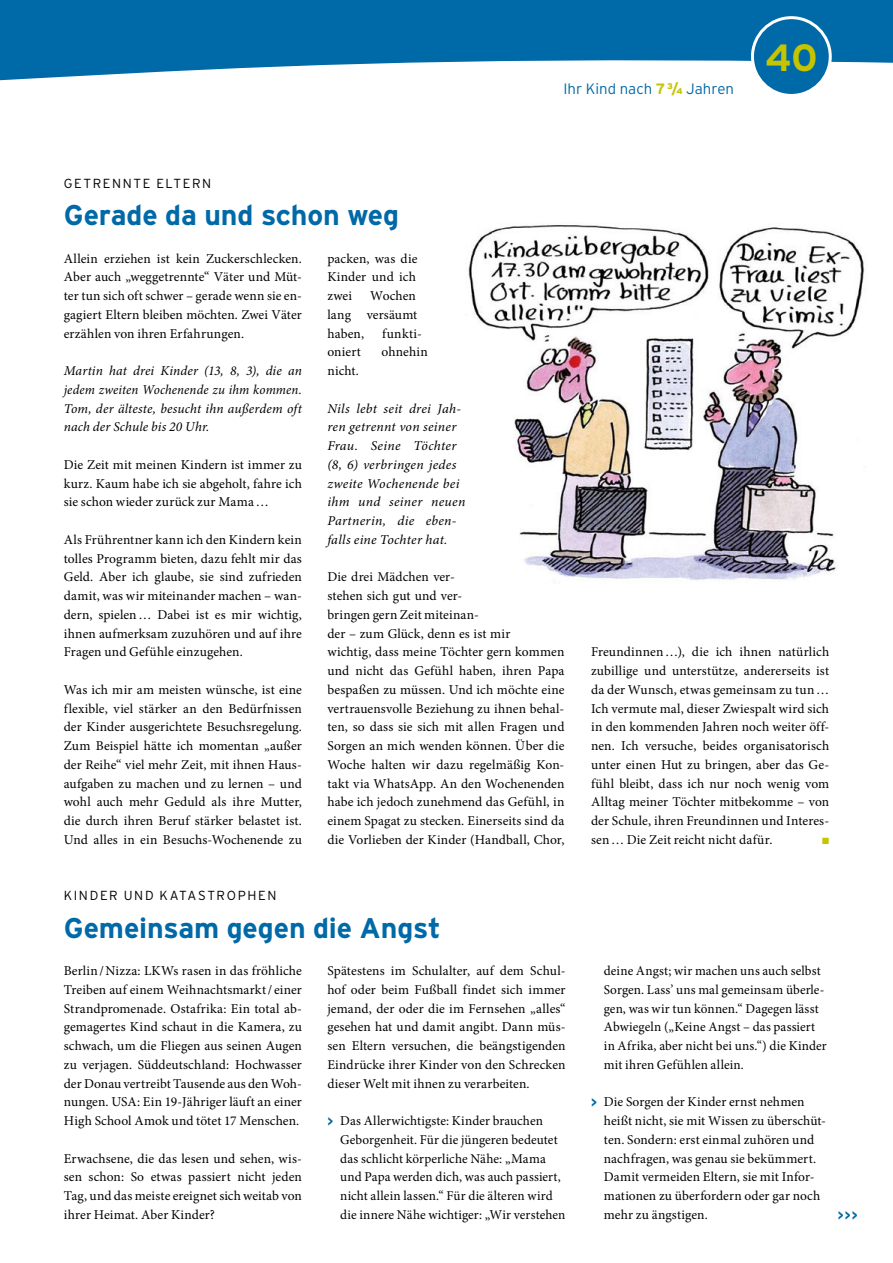
<style>
.page{position:relative;width:893px;height:1263px;background:#fff}
.page>*{position:absolute;margin:0;border:0;box-sizing:border-box;transform-origin:0 0}
.t1{font:700 37.95px "Interstate";color:#c5c400}
.t2{font:700 28.5px "Interstate";letter-spacing:-.005em;color:#0069a7}
.t3{font:300 15px "Interstate";letter-spacing:.005em;color:#0069a7}
.t4{font:13.5px/18.8px "Minion Pro";letter-spacing:.005em;color:#000;text-align:justify}
.t5{font:italic 13.5px/18.8px "Minion Pro";letter-spacing:.02em;color:#000;text-align:justify}
.t6{font:700 13.5px "Interstate";color:#0069a7}
.t7{font:300 13.2px "Interstate";letter-spacing:.12em;color:#000}
.t8{font:9px "Zapf Dingbats ITC";color:#c5c400}
.s1{font-weight:700;color:#c5c400}
.s2{font-weight:900;font-size:8.25px;color:#c5c400}
.s3{font-family:"Interstate";font-weight:700;color:#0069a7}
</style>
<div class="page">
<svg style="left:0;top:0;width:893px;height:81px;fill:#0069a7"></svg>
<div style="left:752px;top:18px;width:78px;height:77px;background:#0069a7;border-radius:50%"></div>
<div style="left:751px;top:16px;width:81px;height:81px;border:3px solid #fff;border-radius:50%"></div>
<img style="left:468px;top:225px;width:397px;height:356px">
<p class="t3" style="left:563px;top:80px;width:172px">Ihr Kind nach <span class="s1">7</span> <sup>3</sup><span class="s1">/</span><span class="s2">4</span> Jahren</p>
<h1 class="t1" style="left:765px;top:36px;width:54px">40</h1>
<p class="t7" style="left:64px;top:175px;width:149px">GETRENNTE ELTERN</p>
<h2 class="t2" style="left:64px;top:199px;width:337px">Gerade da und schon weg</h2>
<p class="t4" style="left:64px;top:249px;width:240px">Allein erziehen ist kein Zuckerschlecken.<br>Aber auch „weggetrennte“ Väter und Müt&shy;ter tun sich oft schwer – gerade wenn sie en&shy;gagiert Eltern bleiben möchten. Zwei Väter erzählen von ihren Erfahrungen.</p>
<p class="t5" style="left:64px;top:361px;width:240px">Martin hat drei Kinder (13, 8, 3), die an jedem zweiten Wochenende zu ihm kommen.<br>Tom, der älteste, besucht ihn außerdem oft nach der Schule bis 20 Uhr.</p>
<p class="t4" style="left:64px;top:455px;width:240px">Die Zeit mit meinen Kindern ist immer zu kurz. Kaum habe ich sie abgeholt, fahre ich sie schon wieder zurück zur Mama…</p>
<p class="t4" style="left:64px;top:530px;width:240px">Als Frührentner kann ich den Kindern kein tolles Programm bieten, dazu fehlt mir das Geld. Aber ich glaube, sie sind zufrieden damit, was wir miteinander machen – wan&shy;dern, spielen… Dabei ist es mir wichtig, ihnen aufmerksam zuzuhören und auf ihre Fragen und Gefühle einzugehen.</p>
<p class="t4" style="left:64px;top:680px;width:240px">Was ich mir am meisten wünsche, ist eine flexible, viel stärker an den Bedürfnissen der Kinder ausgerichtete Besuchsregelung.<br>Zum Beispiel hätte ich momentan „außer der Reihe“ viel mehr Zeit, mit ihnen Haus&shy;aufgaben zu machen und zu lernen – und wohl auch mehr Geduld als ihre Mutter, die durch ihren Beruf stärker belastet ist.<br>Und alles in ein Besuchs-Wochenende zu</p>
<p class="t4" style="left:327px;top:249px;width:92px">packen, was die Kinder und ich zwei</p>
<p class="t4" style="left:327px;top:286px;width:91px;text-indent:43px">Wochen lang versäumt haben,</p>
<p class="t4" style="left:382px;top:324px;width:41px">funkti-</p>
<p class="t4" style="left:327px;top:343px;width:35px">oniert</p>
<p class="t4" style="left:381px;top:343px;width:48px">ohnehin</p>
<p class="t4" style="left:327px;top:361px;width:33px">nicht.</p>
<p class="t5" style="left:327px;top:399px;width:140px;text-align:left">Nils lebt seit drei Jah&shy;ren getrennt von seiner<br>Frau. Seine Töchter (8, 6) verbringen jedes zweite Wochenende bei ihm und seiner neuen<br>Partnerin, die eben&shy;falls eine Tochter hat.</p>
<p class="t4" style="left:327px;top:568px;width:239px;text-align:left">Die drei Mädchen ver-<br>stehen sich gut und ver-<br>bringen gern Zeit miteinan-<br>der – zum Glück, denn es ist mir<br>wichtig, dass meine Töchter gern kommen und nicht das Gefühl haben, ihren Papa bespaßen zu müssen. Und ich möchte eine vertrauensvolle Beziehung zu ihnen behal&shy;ten, so dass sie sich mit allen Fragen und Sorgen an mich wenden können. Über die Woche halten wir dazu regelmäßig Kon&shy;takt via WhatsApp. An den Wochenenden habe ich jedoch zunehmend das Gefühl, in einem Spagat zu stecken. Einerseits sind da die Vorlieben der Kinder (Handball, Chor,</p>
<p class="t7" style="left:64px;top:888px;width:214px">KINDER UND KATASTROPHEN</p>
<h2 class="t2" style="left:64px;top:912px;width:378px">Gemeinsam gegen die Angst</h2>
<p class="t4" style="left:64px;top:961px;width:240px">Berlin/Nizza: LKWs rasen in das fröhliche Treiben auf einem Weihnachtsmarkt/ einer Strandpromenade. Ostafrika: Ein total ab&shy;gemagertes Kind schaut in die Kamera, zu schwach, um die Fliegen aus seinen Augen zu verjagen. Süddeutschland: Hochwasser der Donau vertreibt Tausende aus den Woh&shy;nungen. USA: Ein 19-Jähriger läuft an einer High School Amok und tötet 17 Menschen.</p>
<p class="t4" style="left:64px;top:1149px;width:240px">Erwachsene, die das lesen und sehen, wis&shy;sen schon: So etwas passiert nicht jeden Tag, und das meiste ereignet sich weitab von ihrer Heimat. Aber Kinder?</p>
<p class="t4" style="left:327px;top:961px;width:240px">Spätestens im Schulalter, auf dem Schul&shy;hof oder beim Fußball findet sich immer jemand, der oder die im Fernsehen „alles“ gesehen hat und damit angibt. Dann müs&shy;sen Eltern versuchen, die beängstigenden Eindrücke ihrer Kinder von den Schrecken dieser Welt mit ihnen zu verarbeiten.</p>
<p class="t4" style="left:340px;top:1111px;width:227px;text-align:left;text-indent:-13px"><span class="s3">&gt;</span> Das Allerwichtigste: Kinder brauchen Geborgenheit. Für die jüngeren bedeutet das schlicht körperliche Nähe: „Mama und Papa werden dich, was auch passiert, nicht allein lassen.“ Für die älteren wird die innere Nähe wichtiger: „Wir verstehen</p>
<p class="t4" style="left:591px;top:643px;width:240px">Freundinnen…), die ich ihnen natürlich zubillige und unterstütze, andererseits ist da der Wunsch, etwas gemeinsam zu tun… Ich vermute mal, dieser Zwiespalt wird sich in den kommenden Jahren noch weiter öff&shy;nen. Ich versuche, beides organisatorisch unter einen Hut zu bringen, aber das Ge&shy;fühl bleibt, dass ich nur noch wenig vom Alltag meiner Töchter mitbekomme – von der Schule, ihren Freundinnen und Interes&shy;sen… Die Zeit reicht nicht dafür.</p>
<p class="t8" style="left:822px;top:836px;width:8px">■</p>
<p class="t4" style="left:604px;top:961px;width:224px;text-align:left">deine Angst; wir machen uns auch selbst Sorgen. Lass’ uns mal gemeinsam überle&shy;gen, was wir tun können.“ Dagegen lässt Abwiegeln („Keine Angst – das passiert in Afrika, aber nicht bei uns.“) die Kinder mit ihren Gefühlen allein.</p>
<p class="t4" style="left:604px;top:1093px;width:224px;text-align:left;text-indent:-13px"><span class="s3">&gt;</span> Die Sorgen der Kinder ernst nehmen heißt nicht, sie mit Wissen zu überschüt&shy;ten. Sondern: erst einmal zuhören und nachfragen, was genau sie bekümmert.<br>Damit vermeiden Eltern, sie mit Infor&shy;mationen zu überfordern oder gar noch mehr zu ängstigen.</p>
<p class="t6" style="left:838px;top:1207px;width:22px">&gt;&gt;&gt;</p>
</div>
